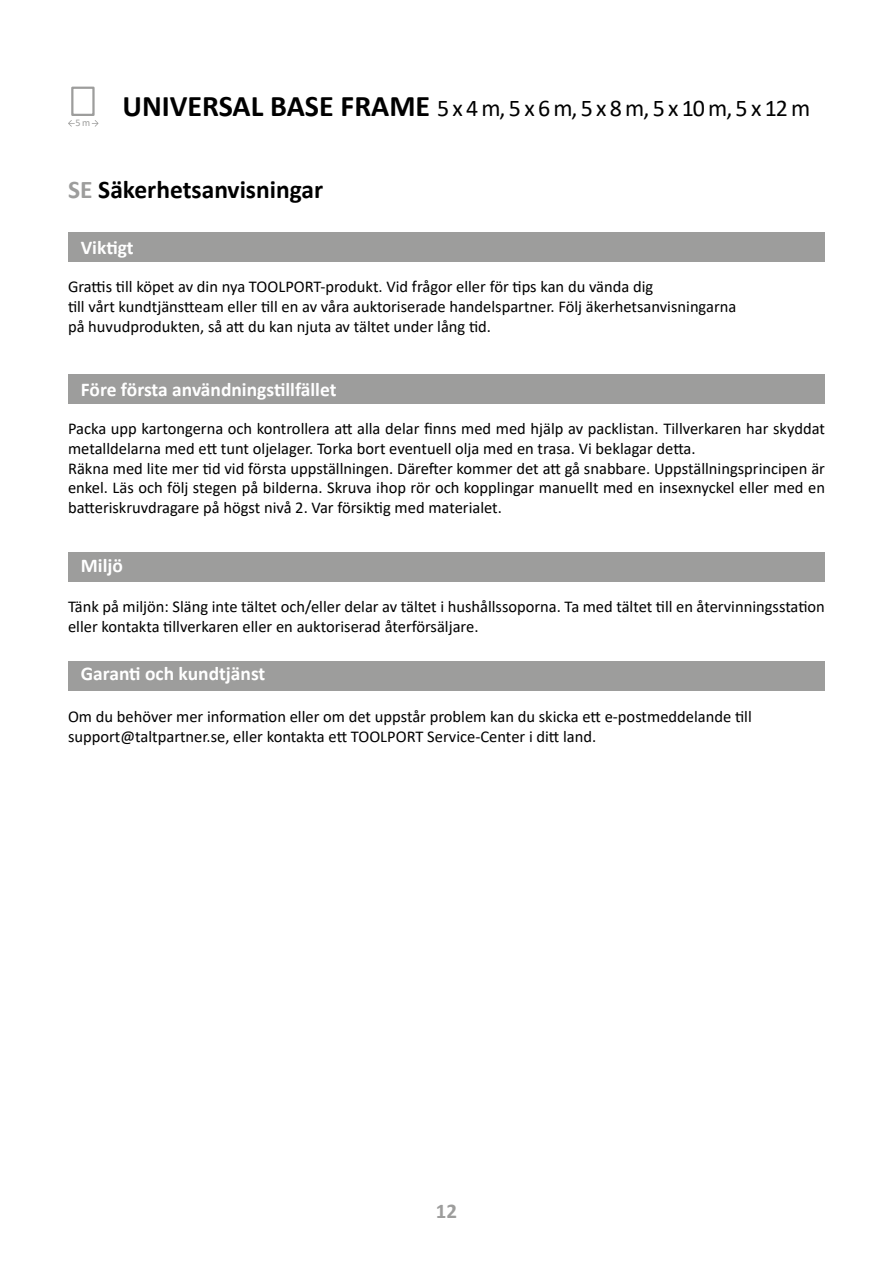
<style>
.page{position:relative;width:893px;height:1263px;background:#fff}
.page>*{position:absolute;margin:0;border:0;box-sizing:border-box;transform-origin:0 0}
.t1{font:700 25.5px "Calibri";color:#000}
.t2{font:24px "Calibri";color:#000}
.t3{font:700 21px "Calibri";color:#9d9d9c}
.t4{font:700 19.5px "Calibri";color:#fff}
.t5{font:16.5px/19.8px "Calibri";color:#000}
.t6{font:10.2px "Calibri";color:#9d9d9c}
.s1{font-weight:700;font-size:30px}
.s2{color:#9d9d9c}
</style>
<div class="page">
<div style="left:71px;top:87px;width:24px;height:29px;border:2px solid #9d9d9c"></div>
<svg style="left:92px;top:120px;width:6px;height:7px"></svg>
<svg style="left:68px;top:120px;width:7px;height:7px"></svg>
<div style="left:68px;top:232px;width:757px;height:30px;background:#9d9d9c"></div>
<div style="left:68px;top:661px;width:757px;height:30px;background:#9d9d9c"></div>
<div style="left:68px;top:374px;width:757px;height:30px;background:#9d9d9c"></div>
<div style="left:68px;top:552px;width:757px;height:30px;background:#9d9d9c"></div>
<p class="t6" style="left:76px;top:115px;width:16px">5 m</p>
<h2 class="t2" style="left:122px;top:91px;width:689px"><span class="s1">UNIVERSAL BASE FRAME</span> 5 x 4 m, 5 x 6 m, 5 x 8 m, 5 x 10 m, 5 x 12 m</h2>
<h1 class="t1" style="left:68px;top:171px;width:257px"><span class="s2">SE</span> Säkerhetsanvisningar</h1>
<p class="t4" style="left:81px;top:234px;width:54px">Viktigt</p>
<p class="t5" style="left:68px;top:277px;width:670px">Grattis till köpet av din nya TOOLPORT-produkt. Vid frågor eller för tips kan du vända dig<br>till vårt kundtjänstteam eller till en av våra auktoriserade handelspartner. Följ äkerhetsanvisningarna på huvudprodukten, så att du kan njuta av tältet under lång tid.</p>
<p class="t4" style="left:81px;top:376px;width:257px">Före första användningstillfället</p>
<p class="t5" style="left:68px;top:418px;width:758px">Packa upp kartongerna och kontrollera att alla delar finns med med hjälp av packlistan. Tillverkaren har skyddat metalldelarna med ett tunt oljelager. Torka bort eventuell olja med en trasa. Vi beklagar detta.<br>Räkna med lite mer tid vid första uppställningen. Därefter kommer det att gå snabbare. Uppställningsprincipen är enkel. Läs och följ stegen på bilderna. Skruva ihop rör och kopplingar manuellt med en insexnyckel eller med en batteriskruvdragare på högst nivå 2. Var försiktig med materialet.</p>
<p class="t4" style="left:81px;top:552px;width:44px">Miljö</p>
<p class="t5" style="left:68px;top:596px;width:758px">Tänk på miljön: Släng inte tältet och/eller delar av tältet i hushållssoporna. Ta med tältet till en återvinningsstation eller kontakta tillverkaren eller en auktoriserad återförsäljare.</p>
<p class="t4" style="left:81px;top:659px;width:186px">Garanti och kundtjänst</p>
<p class="t5" style="left:68px;top:706px;width:685px">Om du behöver mer information eller om det uppstår problem kan du skicka ett e-postmeddelande till support@taltpartner.se, eller kontakta ett TOOLPORT Service-Center i ditt land.</p>
<p class="t3" style="left:436px;top:1196px;width:23px">12</p>
</div>
